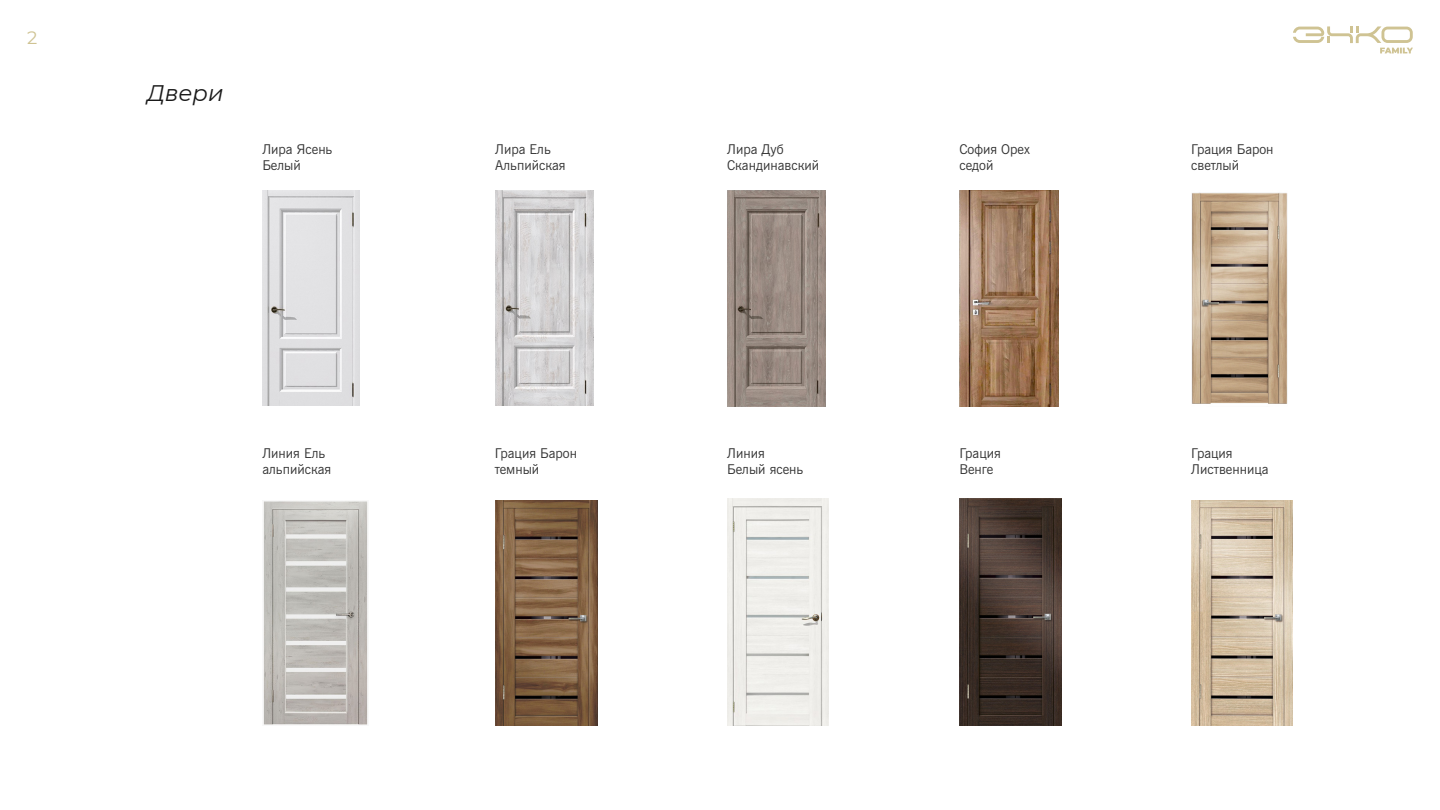
<style>
.page{position:relative;width:1440px;height:810px;background:#fff}
.page>*{position:absolute;margin:0;border:0;box-sizing:border-box;transform-origin:0 0}
.t1{font:italic 22.5px "Montserrat";color:#1a1a1a}
.t2{font:18px "Montserrat";color:#cfc393}
.t3{font:13.5px/16.2px "News Gothic BT";color:#333}
</style>
<div class="page">
<svg style="left:1293px;top:26px;width:120px;height:27px"></svg>
<img style="left:959px;top:191px;width:99px;height:215px">
<img style="left:1191px;top:192px;width:97px;height:212px">
<img style="left:262px;top:190px;width:98px;height:216px">
<img style="left:727px;top:191px;width:99px;height:215px">
<img style="left:495px;top:191px;width:99px;height:215px">
<img style="left:727px;top:498px;width:102px;height:228px">
<img style="left:263px;top:501px;width:105px;height:224px">
<img style="left:496px;top:500px;width:101px;height:226px">
<img style="left:1191px;top:500px;width:102px;height:226px">
<img style="left:959px;top:498px;width:102px;height:228px">
<h2 class="t2" style="left:27px;top:25px;width:12px">2</h2>
<h1 class="t1" style="left:147px;top:78px;width:78px">Двери</h1>
<p class="t3" style="left:262px;top:142px;width:72px">Лира Ясень<br>Белый</p>
<p class="t3" style="left:727px;top:142px;width:94px">Лира Дуб<br>Скандинавский</p>
<p class="t3" style="left:495px;top:142px;width:72px">Лира Ель<br>Альпийская</p>
<p class="t3" style="left:959px;top:142px;width:72px">София Орех седой</p>
<p class="t3" style="left:1191px;top:142px;width:84px">Грация Барон светлый</p>
<p class="t3" style="left:262px;top:445px;width:71px">Линия Ель альпийская</p>
<p class="t3" style="left:495px;top:445px;width:84px">Грация Барон темный</p>
<p class="t3" style="left:1191px;top:445px;width:79px">Грация<br>Лиственница</p>
<p class="t3" style="left:727px;top:445px;width:78px">Линия<br>Белый ясень</p>
<p class="t3" style="left:959px;top:445px;width:43px">Грация<br>Венге</p>
</div>
